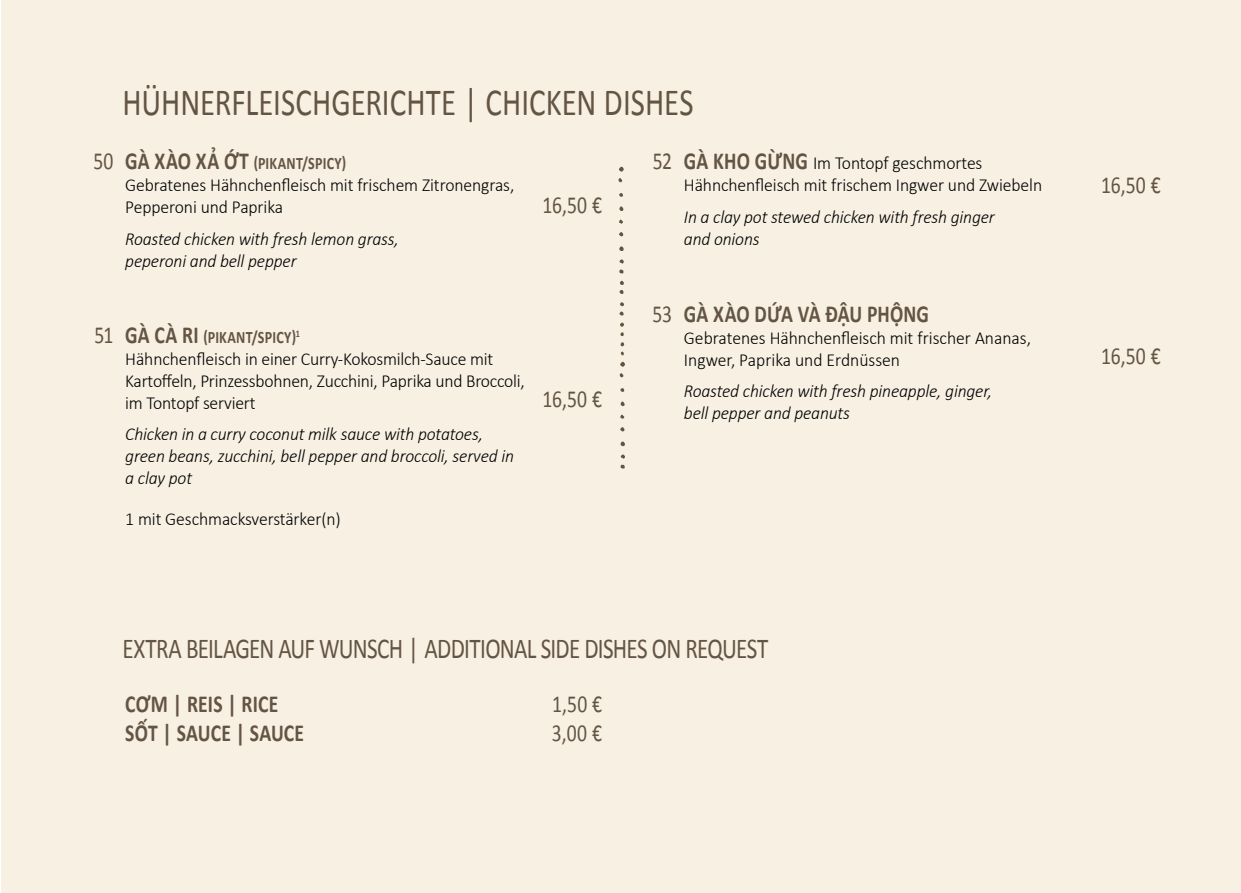
<style>
.page{position:relative;width:1241px;height:893px;background:#fff}
.page>*{position:absolute;margin:0;border:0;box-sizing:border-box;transform-origin:0 0}
.t1{font:38.5px "Calibri";color:#645443;scale:.8 1}
.t2{font:28.88px "Calibri";letter-spacing:-.03em;color:#645443;scale:.8 1}
.t3{font:700 24.5px "Calibri";letter-spacing:.005em;color:#645443;scale:.8 1}
.t4{font:24.5px "Calibri";color:#645443;scale:.8 1}
.t5{font:300 18.38px/21.9px "Calibri";letter-spacing:-.005em;color:#000;scale:.96 1}
.t6{font:italic 300 18.38px/21.9px "Calibri";letter-spacing:-.01em;color:#000;scale:.96 1}
.t7{font:700 17.5px "Calibri";letter-spacing:.015em;color:#645443;scale:.8 1}
.s1{font-weight:700;font-size:24.5px;color:#645443}
.s2{font-size:24.5px}
</style>
<div class="page">
<div style="left:1px;top:0;width:1239px;height:893px;background:#f7f0e3"></div>
<svg style="left:619px;top:167px;width:4px;height:5px"></svg>
<svg style="left:619px;top:246px;width:4px;height:5px"></svg>
<svg style="left:619px;top:206px;width:4px;height:5px"></svg>
<svg style="left:619px;top:232px;width:4px;height:4px"></svg>
<svg style="left:619px;top:259px;width:5px;height:15px"></svg>
<svg style="left:619px;top:281px;width:4px;height:13px"></svg>
<svg style="left:619px;top:219px;width:4px;height:5px"></svg>
<svg style="left:618px;top:178px;width:4px;height:4px"></svg>
<svg style="left:619px;top:302px;width:5px;height:14px"></svg>
<svg style="left:619px;top:193px;width:4px;height:4px"></svg>
<svg style="left:620px;top:322px;width:4px;height:14px"></svg>
<svg style="left:620px;top:342px;width:4px;height:13px"></svg>
<svg style="left:620px;top:362px;width:5px;height:5px"></svg>
<svg style="left:620px;top:441px;width:5px;height:5px"></svg>
<svg style="left:620px;top:401px;width:4px;height:5px"></svg>
<svg style="left:620px;top:427px;width:4px;height:5px"></svg>
<svg style="left:620px;top:454px;width:5px;height:15px"></svg>
<svg style="left:620px;top:414px;width:4px;height:5px"></svg>
<svg style="left:619px;top:373px;width:4px;height:4px"></svg>
<svg style="left:620px;top:388px;width:4px;height:4px"></svg>
<h3 class="t4" style="left:93px;top:146px;width:27px">50</h3>
<h1 class="t1" style="left:122px;top:78px;width:655px">HÜHNERFLEISCHGERICHTE | CH ICKEN DISHES</h1>
<p class="t5" style="left:683px;top:152px;width:374px"><span class="s1">GÀ KHO GỪNG</span> Im Tontopf geschmortes<br>Hähnchenfleisch mit frischem Ingwer und Zwiebeln</p>
<p class="t6" style="left:683px;top:206px;width:325px">In a clay pot stewed chicken with fresh ginger and onions</p>
<p class="t7" style="left:125px;top:152px;width:278px"><span class="s2">GÀ XÀO XẢ ỚT</span> (PIKANT/SP ICY)</p>
<p class="t5" style="left:125px;top:174px;width:407px">Gebratenes Hähnchenfleisch mit frischem Zitronengras,<br>Pepperoni und Paprika</p>
<p class="t6" style="left:125px;top:228px;width:286px">Roasted chicken with fresh lemon grass, peperoni and bell pepper</p>
<h3 class="t4" style="left:652px;top:146px;width:26px">52</h3>
<h3 class="t4" style="left:542px;top:189px;width:76px">16,50 €</h3>
<h3 class="t4" style="left:94px;top:319px;width:25px">51</h3>
<p class="t7" style="left:125px;top:326px;width:220px"><span class="s2">GÀ CÀ RI</span> (PIKANT/SPICY)<sup>1</sup></p>
<p class="t5" style="left:125px;top:348px;width:418px">Hähnchenfleisch in einer Curry-Kokosmilch-Sauce mit<br>Kartoffeln, Prinzessbohnen, Zucchini, Paprika und Broccoli, im Tontopf serviert</p>
<p class="t6" style="left:125px;top:423px;width:406px">Chicken in a curry coconut milk sauce with potatoes, green beans, zucchini, bell pepper and broccoli, served in a clay pot</p>
<p class="t5" style="left:125px;top:507px;width:226px">1 mit Geschmacksverstärker(n)</p>
<h3 class="t4" style="left:542px;top:383px;width:76px">16,50 €</h3>
<h3 class="t4" style="left:652px;top:298px;width:26px">53</h3>
<h3 class="t3" style="left:683px;top:298px;width:305px">GÀ XÀO DỨA VÀ ĐẬU PHỘNG</h3>
<p class="t5" style="left:683px;top:327px;width:363px">Gebratenes Hähnchenfleisch mit frischer Ananas,<br>Ingwer, Paprika und Erdnüssen</p>
<p class="t6" style="left:683px;top:380px;width:322px">Roasted chicken with fresh pineapple, ginger, bell pepper and peanuts</p>
<h2 class="t2" style="left:122px;top:630px;width:470px">EXTRA BEILAGEN AU F WUNSCH | ADDITIONAL</h2>
<h2 class="t2" style="left:540px;top:630px;width:93px">SIDE DISHES</h2>
<h2 class="t2" style="left:652px;top:630px;width:103px">ON REQUEST</h2>
<h3 class="t3" style="left:125px;top:688px;width:193px">CƠM | REIS | RICE</h3>
<h3 class="t4" style="left:552px;top:688px;width:64px">1,50 €</h3>
<h3 class="t3" style="left:125px;top:717px;width:225px">SỐT | SAUCE | SAUCE</h3>
<h3 class="t4" style="left:552px;top:717px;width:64px">3,00 €</h3>
<h3 class="t4" style="left:1100px;top:169px;width:76px">16,50 €</h3>
<h3 class="t4" style="left:1100px;top:341px;width:76px">16,50 €</h3>
</div>
